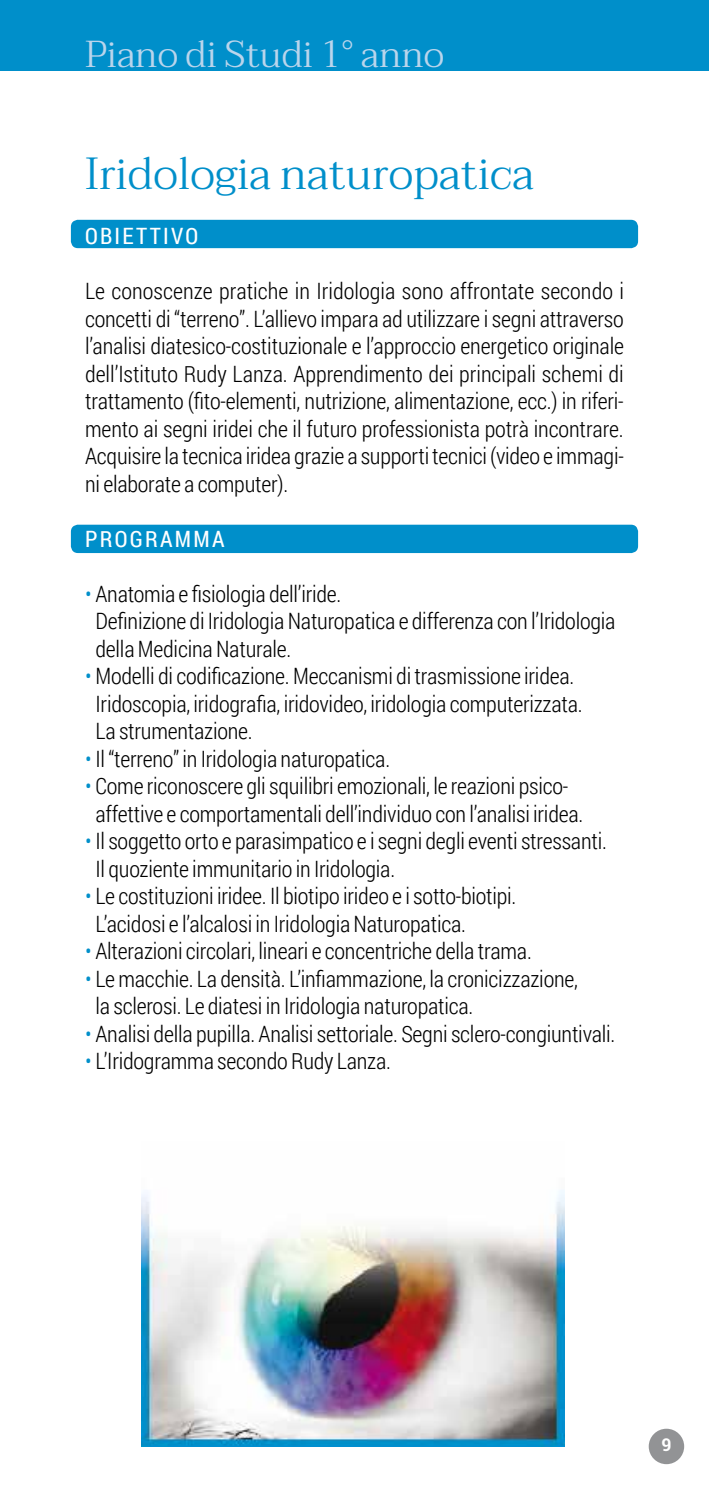
<style>
.page{position:relative;width:709px;height:1489px;background:#fff}
.page>*{position:absolute;margin:0;border:0;box-sizing:border-box;transform-origin:0 0}
.t1{font:300 45px "Taviraj";color:#008fca}
.t2{font:300 37.5px "Taviraj";color:#bad5ec}
.t3{font:300 22.5px/27.5px "Roboto Condensed";letter-spacing:-.01em;color:#000}
.t4{font:22.5px "Roboto Condensed";letter-spacing:.1em;color:#fff}
.t5{font:700 17.5px "Roboto";color:#fff}
.s1{color:#008fca}
</style>
<div class="page">
<div style="left:648px;top:1428px;width:36px;height:35px;background:#929395;border-radius:50%"></div>
<img style="left:142px;top:1190px;width:422px;height:256px">
<div style="left:0;top:0;width:709px;height:71px;background:#008fca"></div>
<div style="left:71px;top:220px;width:567px;height:28px;background:#008fca;border-radius:7px"></div>
<div style="left:71px;top:524px;width:567px;height:29px;background:#008fca;border-radius:7px"></div>
<h2 class="t2" style="left:85px;top:26px;width:360px">Piano di Studi 1° anno</h2>
<h1 class="t1" style="left:85px;top:139px;width:450px">Iridologia naturopatica</h1>
<p class="t4" style="left:85px;top:220px;width:115px">OBIETTIVO</p>
<p class="t3" style="left:85px;top:276px;width:540px;text-align:justify">Le conoscenze pratiche in Iridologia sono affrontate secondo i concetti di “terreno”. L’allievo impara ad utilizzare i segni attraverso l’analisi diatesico-costituzionale e l’approccio energetico originale dell’Istituto Rudy Lanza. Apprendimento dei principali schemi di trattamento (fito-elementi, nutrizione, alimentazione, ecc.) in riferi&shy;mento ai segni iridei che il futuro professionista potrà incontrare.<br>Acquisire la tecnica iridea grazie a supporti tecnici (video e immagi&shy;ni elaborate a computer).</p>
<p class="t4" style="left:85px;top:523px;width:141px">PROGRAMMA</p>
<p class="t3" style="left:96px;top:579px;width:521px;text-indent:-10px"><span class="s1">•</span> Anatomia e fisiologia dell’iride.<br>Definizione di Iridologia Naturopatica e differenza con l’Iridologia della Medicina Naturale.</p>
<p class="t3" style="left:96px;top:661px;width:488px;text-indent:-10px"><span class="s1">•</span> Modelli di codificazione. Meccanismi di trasmissione iridea.<br>Iridoscopia, iridografia, iridovideo, iridologia computerizzata.<br>La strumentazione.</p>
<p class="t3" style="left:85px;top:744px;width:307px"><span class="s1">•</span> Il “terreno” in Iridologia naturopatica.</p>
<p class="t3" style="left:96px;top:771px;width:489px;text-indent:-10px"><span class="s1">•</span> Come riconoscere gli squilibri emozionali, le reazioni psico&shy;affettive e comportamentali dell’individuo con l’analisi iridea.</p>
<p class="t3" style="left:96px;top:826px;width:513px;text-indent:-10px"><span class="s1">•</span> Il soggetto orto e parasimpatico e i segni degli eventi stressanti.<br>Il quoziente immunitario in Iridologia.</p>
<p class="t3" style="left:96px;top:881px;width:422px;text-indent:-10px"><span class="s1">•</span> Le costituzioni iridee. Il biotipo irideo e i sotto-biotipi.<br>L’acidosi e l’alcalosi in Iridologia Naturopatica.</p>
<p class="t3" style="left:85px;top:936px;width:448px"><span class="s1">•</span> Alterazioni circolari, lineari e concentriche della trama.</p>
<p class="t3" style="left:96px;top:964px;width:484px;text-indent:-10px"><span class="s1">•</span> Le macchie. La densità. L’infiammazione, la cronicizzazione, la sclerosi. Le diatesi in Iridologia naturopatica.</p>
<p class="t3" style="left:85px;top:1019px;width:532px"><span class="s1">•</span> Analisi della pupilla. Analisi settoriale. Segni sclero-congiuntivali.</p>
<p class="t3" style="left:85px;top:1046px;width:307px"><span class="s1">•</span> L’Iridogramma secondo Rudy Lanza.</p>
<p class="t5" style="left:661px;top:1432px;width:12px">9</p>
</div>
